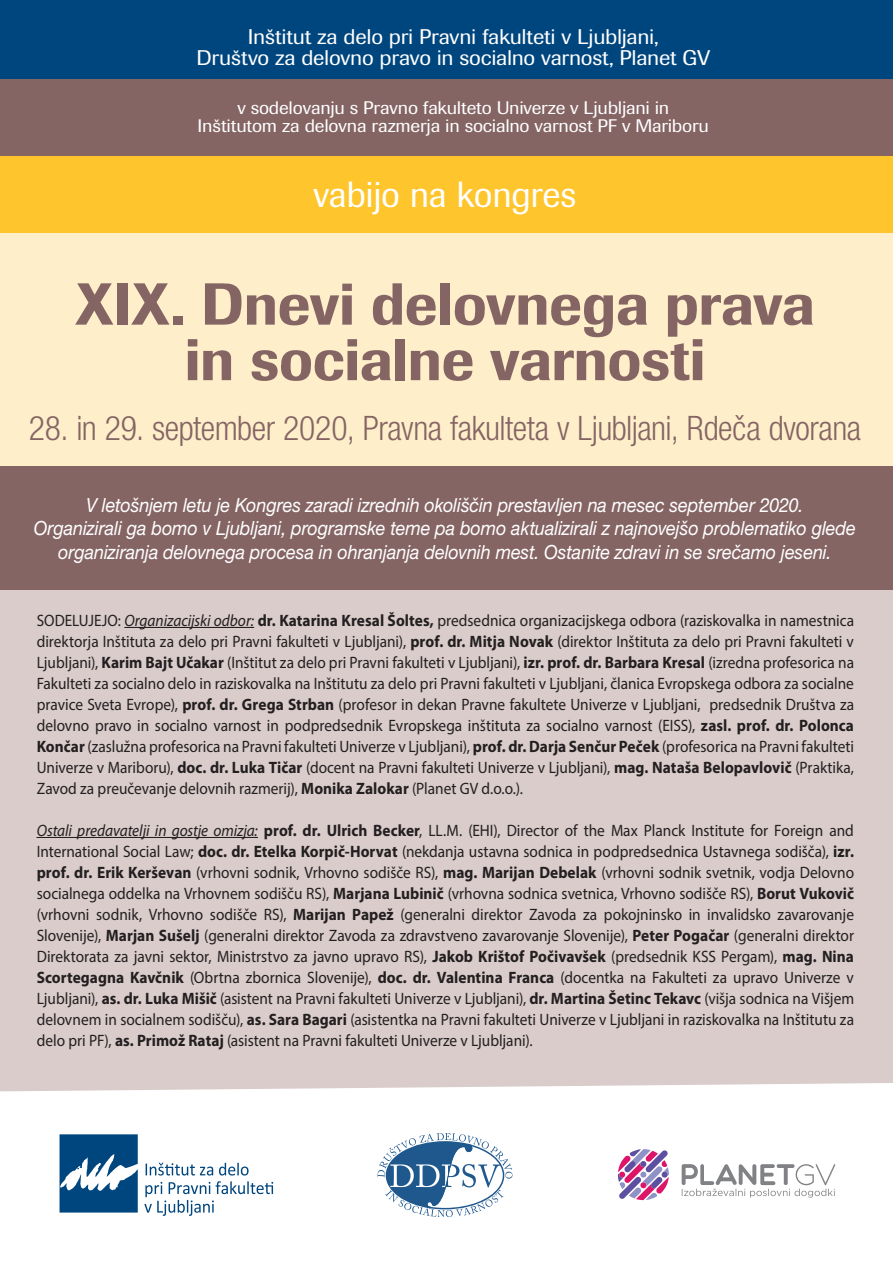
<style>
.page{position:relative;width:893px;height:1263px;background:#fff}
.page>*{position:absolute;margin:0;border:0;box-sizing:border-box;transform-origin:0 0}
.t1{font:500 58.5px/55.5px "Imago";letter-spacing:-.005em;color:#856564;text-align:center}
.t2{font:36px "Imago";letter-spacing:-.01em;color:#fff}
.t3{font:300 condensed 33.75px "Helvetica Neue LT Pro";letter-spacing:-.015em;color:#856564}
.t4{font:21px/21px "Imago";letter-spacing:-.01em;color:#fff;text-align:center;scale:1.07 1}
.t5{font:italic 19.5px/23.4px "Helvetica Neue LT Pro";letter-spacing:-.005em;color:#fff;text-align:center;scale:.93 1}
.t6{font:18px/18px "Imago";letter-spacing:-.01em;color:#fff;text-align:center;scale:1.07 1}
.t7{font:16.5px/21px "Myriad Pro";color:#231f20;text-align:justify;scale:.93 1}
.s1{font-weight:900}
.s2{font-style:italic}
.s3{font-weight:700}
</style>
<div class="page">
<div style="left:0;top:590px;width:893px;height:501px;background:#d9cccb"></div>
<svg style="left:146px;top:1163px;width:67px;height:12px"></svg>
<svg style="left:219px;top:1163px;width:30px;height:12px"></svg>
<svg style="left:144px;top:1181px;width:129px;height:35px"></svg>
<svg style="left:60px;top:1134px;width:78px;height:78px"></svg>
<svg style="left:618px;top:1149px;width:51px;height:51px"></svg>
<svg style="left:682px;top:1164px;width:153px;height:34px"></svg>
<div style="left:0;top:232px;width:893px;height:234px;background:#feeeca"></div>
<div style="left:0;top:0;width:893px;height:79px;background:#00467e"></div>
<div style="left:0;top:466px;width:893px;height:124px;background:#856564"></div>
<div style="left:0;top:156px;width:893px;height:76px;background:#fec52c"></div>
<div style="left:0;top:79px;width:893px;height:77px;background:#856564"></div>
<svg style="left:125px;top:627px;width:129px;height:1px"></svg>
<svg style="left:37px;top:837px;width:221px;height:1px"></svg>
<svg style="left:377px;top:1133px;width:135px;height:84px"></svg>
<p class="t4" style="left:196px;top:26px;width:482px">Inštitut za delo pri Pravni fakulteti v Ljubljani,<br>Društvo za delovno pravo in socialno varnost, Planet GV</p>
<p class="t6" style="left:198px;top:99px;width:479px">v sodelovanju s Pravno fakulteto Univerze v Ljubljani in<br>Inštitutom za delovna razmerja in socialno varnost PF v Mariboru</p>
<h2 class="t2" style="left:314px;top:173px;width:264px">vabijo na kongres</h2>
<h1 class="t1" style="left:75px;top:276px;width:741px">XIX. Dnevi delovnega prava in socialne varnosti</h1>
<h3 class="t3" style="left:29px;top:408px;width:834px">28. in 29. september 2020, Pravna fakulteta v Ljubljani, Rdeča dvorana</h3>
<p class="t5" style="left:34px;top:493px;width:885px">V letošnjem letu je Kongres zaradi izrednih okoliščin prestavljen na mesec september 2020.<br>Organizirali ga bomo v Ljubljani, programske teme pa bomo aktualizirali z najnovejšo problematiko glede organiziranja delovnega procesa in ohranjanja delovnih mest. Ostanite zdravi in se srečamo jeseni.</p>
<p class="t7" style="left:37px;top:609px;width:881px"><span class="s1">SODELUJEJO:</span> <span class="s2">Organizacijski odbor:</span> <span class="s3">dr. Katarina Kresal Šoltes,</span> predsednica organizacijskega odbora (raziskovalka in namestnica direktorja Inštituta za delo pri Pravni fakulteti v Ljubljani), <span class="s3">prof. dr. Mitja Novak</span> (direktor Inštituta za delo pri Pravni fakulteti v Ljubljani), <span class="s3">Karim Bajt Učakar</span> (Inštitut za delo pri Pravni fakulteti v Ljubljani), <span class="s3">izr. prof. dr. Barbara Kresal</span> (izredna profesorica na Fakulteti za socialno delo in raziskovalka na Inštitutu za delo pri Pravni fakulteti v Ljubljani, članica Evropskega odbora za socialne pravice Sveta Evrope), <span class="s3">prof. dr. Grega Strban</span> (profesor in dekan Pravne fakultete Univerze v Ljubljani, predsednik Društva za delovno pravo in socialno varnost in podpredsednik Evropskega inštituta za socialno varnost (EISS), <span class="s3">zasl. prof. dr. Polonca Končar</span> (zaslužna profesorica na Pravni fakulteti Univerze v Ljubljani), <span class="s3">prof. dr. Darja Senčur Peček</span> (profesorica na Pravni fakulteti Univerze v Mariboru), <span class="s3">doc. dr. Luka Tičar</span> (docent na Pravni fakulteti Univerze v Ljubljani), <span class="s3">mag. Nataša Belopavlovič</span> (Praktika, Zavod za preučevanje delovnih razmerij), <span class="s3">Monika Zalokar</span> (Planet GV d.o.o.).</p>
<p class="t7" style="left:37px;top:819px;width:880px"><span class="s2">Ostali predavatelji in gostje omizja:</span> <span class="s3">prof. dr. Ulrich Becker</span>, LL.M. (EHI), Director of the Max Planck Institute for Foreign and International Social Law; <span class="s3">doc. dr. Etelka Korpič-Horvat</span> (nekdanja ustavna sodnica in podpredsednica Ustavnega sodišča), <span class="s3">izr. prof. dr. Erik Kerševan</span> (vrhovni sodnik, Vrhovno sodišče RS), <span class="s3">mag. Marijan Debelak</span> (vrhovni sodnik svetnik, vodja Delovno socialnega oddelka na Vrhovnem sodišču RS), <span class="s3">Marjana Lubinič</span> (vrhovna sodnica svetnica, Vrhovno sodišče RS), <span class="s3">Borut Vukovič </span>(vrhovni sodnik, Vrhovno sodišče RS), <span class="s3">Marijan Papež</span> (generalni direktor Zavoda za pokojninsko in invalidsko zavarovanje Slovenije), <span class="s3">Marjan Sušelj</span> (generalni direktor Zavoda za zdravstveno zavarovanje Slovenije), <span class="s3">Peter Pogačar</span> (generalni direktor Direktorata za javni sektor, Ministrstvo za javno upravo RS), <span class="s3">Jakob Krištof Počivavšek</span> (predsednik KSS Pergam), <span class="s3">mag. Nina Scortegagna Kavčnik</span> (Obrtna zbornica Slovenije), <span class="s3">doc. dr. Valentina Franca</span> (docentka na Fakulteti za upravo Univerze v Ljubljani), <span class="s3">as. dr. Luka Mišič</span> (asistent na Pravni fakulteti Univerze v Ljubljani), <span class="s3">dr. Martina Šetinc Tekavc</span> (višja sodnica na Višjem delovnem in socialnem sodišču), <span class="s3">as. Sara Bagari</span> (asistentka na Pravni fakulteti Univerze v Ljubljani in raziskovalka na Inštitutu za delo pri PF), <span class="s3">as. Primož Rataj</span> (asistent na Pravni fakulteti Univerze v Ljubljani).</p>
</div>
